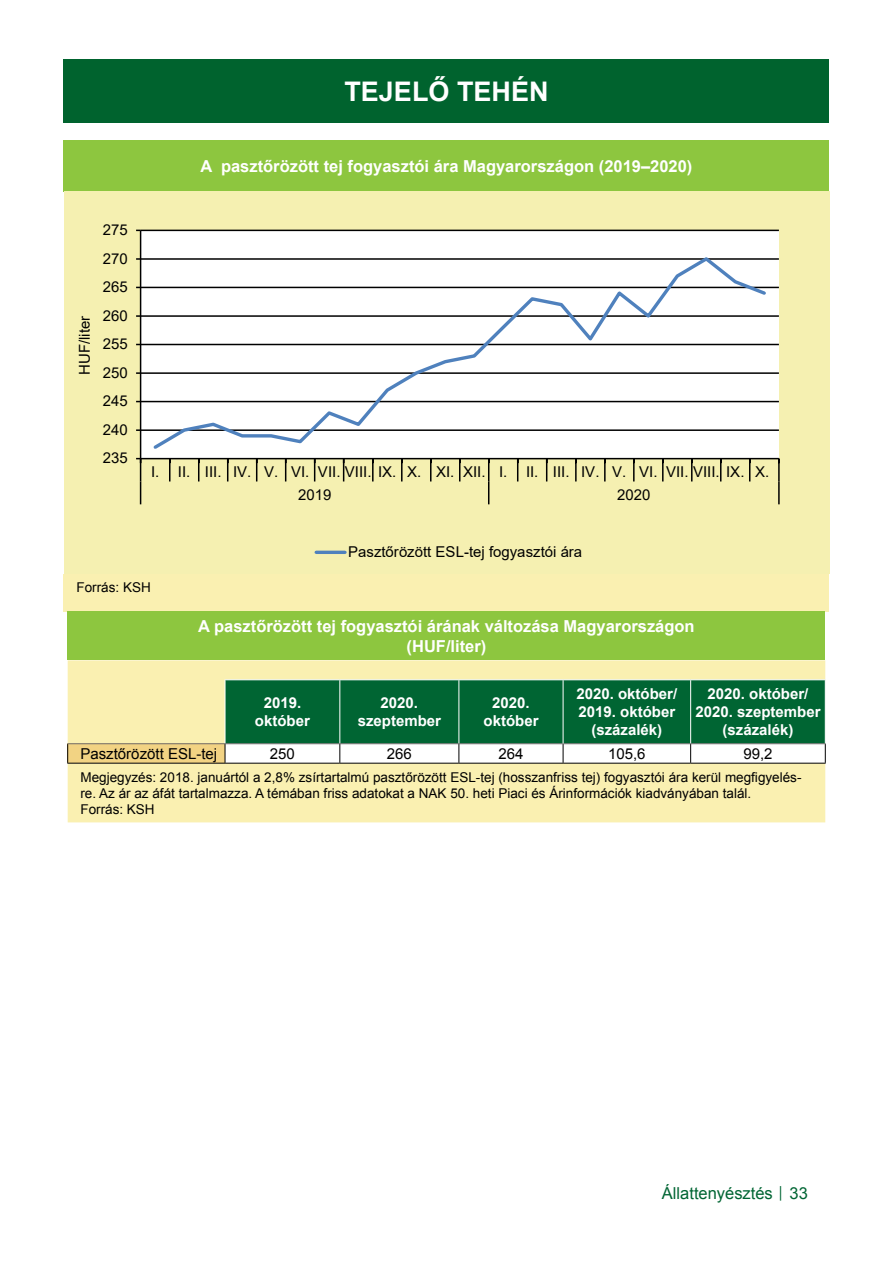
<style>
.page{position:relative;width:893px;height:1263px;background:#fff}
.page>*{position:absolute;margin:0;border:0;box-sizing:border-box;transform-origin:0 0}
.t1{font:700 27px "Arial";color:#fff}
.t2{font:700 16.5px/19.8px "Arial";color:#fff;text-align:center}
.t3{font:16.5px "Arial";color:#006533}
.t4{font:15px/23px "Arial";color:#000}
.t5{font:700 15px/18px "Arial";color:#fff;text-align:center}
.t6{font:13.5px/16.2px "Arial";color:#000}
.s1{font-size:12px}
</style>
<div class="page">
<div style="left:64px;top:60px;width:765px;height:63px;background:#00632e"></div>
<div style="left:64px;top:140px;width:765px;height:51px;background:#8dc63f"></div>
<div style="left:64px;top:574px;width:765px;height:37px;background:#faf0b1"></div>
<div style="left:68px;top:611px;width:757px;height:49px;background:#8dc63f"></div>
<div style="left:68px;top:660px;width:757px;height:162px;background:#faf0b1"></div>
<div style="left:68px;top:744px;width:157px;height:19px;background:#f2d383"></div>
<hr style="left:225px;top:679px;width:115px;height:1px;background:#fff">
<hr style="left:340px;top:679px;width:119px;height:1px;background:#fff">
<hr style="left:459px;top:679px;width:104px;height:1px;background:#fff">
<hr style="left:563px;top:679px;width:128px;height:1px;background:#fff">
<hr style="left:691px;top:679px;width:135px;height:1px;background:#fff">
<hr style="left:67px;top:743px;width:158px;height:1px;background:#706f6f">
<svg style="left:67px;top:744px;width:1px;height:19px"></svg>
<svg style="left:225px;top:680px;width:601px;height:83px"></svg>
<hr style="left:67px;top:763px;width:158px;height:1px;background:#000">
<hr style="left:225px;top:763px;width:115px;height:1px;background:#000">
<hr style="left:340px;top:763px;width:119px;height:1px;background:#000">
<hr style="left:459px;top:763px;width:104px;height:1px;background:#000">
<hr style="left:563px;top:763px;width:128px;height:1px;background:#000">
<hr style="left:691px;top:763px;width:135px;height:1px;background:#000">
<div style="left:64px;top:191px;width:765px;height:383px;background:#f5f0b1"></div>
<div style="left:141px;top:230px;width:638px;height:229px;background:#fff"></div>
<hr style="left:141px;top:429px;width:638px;height:2px;background:#000">
<hr style="left:141px;top:401px;width:638px;height:1px;background:#000">
<hr style="left:141px;top:372px;width:638px;height:2px;background:#000">
<hr style="left:141px;top:344px;width:638px;height:1px;background:#000">
<hr style="left:141px;top:315px;width:638px;height:2px;background:#000">
<hr style="left:141px;top:287px;width:638px;height:1px;background:#000">
<hr style="left:141px;top:258px;width:638px;height:2px;background:#000">
<hr style="left:141px;top:230px;width:638px;height:1px;background:#000">
<hr style="left:140px;top:230px;width:1px;height:229px;background:#000">
<hr style="left:141px;top:458px;width:638px;height:1px;background:#000">
<svg style="left:169px;top:459px;width:1px;height:22px"></svg>
<svg style="left:198px;top:459px;width:1px;height:22px"></svg>
<svg style="left:227px;top:459px;width:1px;height:22px"></svg>
<svg style="left:256px;top:459px;width:1px;height:22px"></svg>
<svg style="left:285px;top:459px;width:1px;height:22px"></svg>
<svg style="left:314px;top:459px;width:1px;height:22px"></svg>
<svg style="left:343px;top:459px;width:1px;height:22px"></svg>
<hr style="left:372px;top:459px;width:2px;height:22px;background:#000">
<hr style="left:401px;top:459px;width:2px;height:22px;background:#000">
<svg style="left:430px;top:459px;width:1px;height:22px"></svg>
<svg style="left:459px;top:459px;width:1px;height:22px"></svg>
<svg style="left:517px;top:459px;width:1px;height:22px"></svg>
<svg style="left:546px;top:459px;width:1px;height:22px"></svg>
<hr style="left:575px;top:459px;width:2px;height:22px;background:#000">
<hr style="left:604px;top:459px;width:2px;height:22px;background:#000">
<hr style="left:633px;top:459px;width:2px;height:22px;background:#000">
<hr style="left:662px;top:459px;width:2px;height:22px;background:#000">
<svg style="left:691px;top:459px;width:1px;height:22px"></svg>
<svg style="left:720px;top:459px;width:1px;height:22px"></svg>
<svg style="left:749px;top:459px;width:1px;height:22px"></svg>
<hr style="left:778px;top:459px;width:2px;height:22px;background:#000">
<svg style="left:136px;top:458px;width:5px;height:46px"></svg>
<svg style="left:488px;top:459px;width:1px;height:45px"></svg>
<hr style="left:778px;top:481px;width:2px;height:23px;background:#000">
<svg style="left:151px;top:257px;width:618px;height:192px"></svg>
<hr style="left:316px;top:551px;width:29px;height:3px;background:#4f81bd">
<h1 class="t1" style="left:344px;top:74px;width:206px">TEJELŐ TEHÉN</h1>
<p class="t4" style="left:73px;top:375px;width:61px;rotate:-90deg">HUF/liter</p>
<p class="t4" style="left:103px;top:218px;width:27px">275</p>
<p class="t4" style="left:103px;top:247px;width:27px">270</p>
<p class="t4" style="left:103px;top:275px;width:27px">265</p>
<p class="t4" style="left:103px;top:304px;width:27px">260</p>
<p class="t4" style="left:103px;top:332px;width:27px">255</p>
<p class="t4" style="left:103px;top:361px;width:27px">250</p>
<p class="t4" style="left:103px;top:389px;width:27px">245</p>
<p class="t4" style="left:103px;top:418px;width:27px">240</p>
<p class="t4" style="left:103px;top:446px;width:27px">235</p>
<p class="t2" style="left:201px;top:157px;width:493px">A pasztőrözött tej fogyasztói ára Magyarországon (2019–2020)</p>
<p class="t4" style="left:298px;top:460px;width:473px;text-indent:-147px">I. II. III. IV. V. VI. VII. VIII. IX. X. XI. XII. I. II. III. IV. V. VI. VII. VIII. IX. X.<br>2019</p>
<p class="t4" style="left:617px;top:483px;width:35px">2020</p>
<p class="t4" style="left:348px;top:540px;width:236px">Pasztőrözött ESL-tej fogyasztói ára</p>
<p class="t6" style="left:77px;top:580px;width:76px">Forrás: KSH</p>
<p class="t2" style="left:198px;top:617px;width:498px">A pasztőrözött tej fogyasztói árának változása Magyarországon (HUF/liter)</p>
<p class="t5" style="left:255px;top:694px;width:57px">2019. október</p>
<p class="t5" style="left:358px;top:694px;width:85px">2020. szeptember</p>
<p class="t5" style="left:483px;top:694px;width:57px">2020. október</p>
<p class="t5" style="left:576px;top:685px;width:102px">2020. október/<br>2019. október (százalék)</p>
<p class="t5" style="left:695px;top:685px;width:127px">2020. október/<br>2020. szeptember (százalék)</p>
<p class="t4" style="left:80px;top:742px;width:138px">Pasztőrözött ESL-tej</p>
<p class="t4" style="left:270px;top:742px;width:27px">250</p>
<p class="t4" style="left:387px;top:742px;width:27px">266</p>
<p class="t4" style="left:498px;top:742px;width:27px">264</p>
<p class="t4" style="left:608px;top:742px;width:39px">105,6</p>
<p class="t4" style="left:743px;top:742px;width:31px">99,2</p>
<p class="t6" style="left:80px;top:769px;width:723px">Megjegyzés: 2018. januártól a 2,8% zsírtartalmú pasztőrözött ESL-tej (hosszanfriss tej) fogyasztói ára kerül megfigyelés&shy;re. Az ár az áfát tartalmazza. A témában friss adatokat a NAK 50. heti Piaci és Árinformációk kiadványában talál.<br>Forrás: KSH</p>
<p class="t3" style="left:662px;top:1182px;width:147px">Állattenyésztés <span class="s1">│</span> 33</p>
</div>
